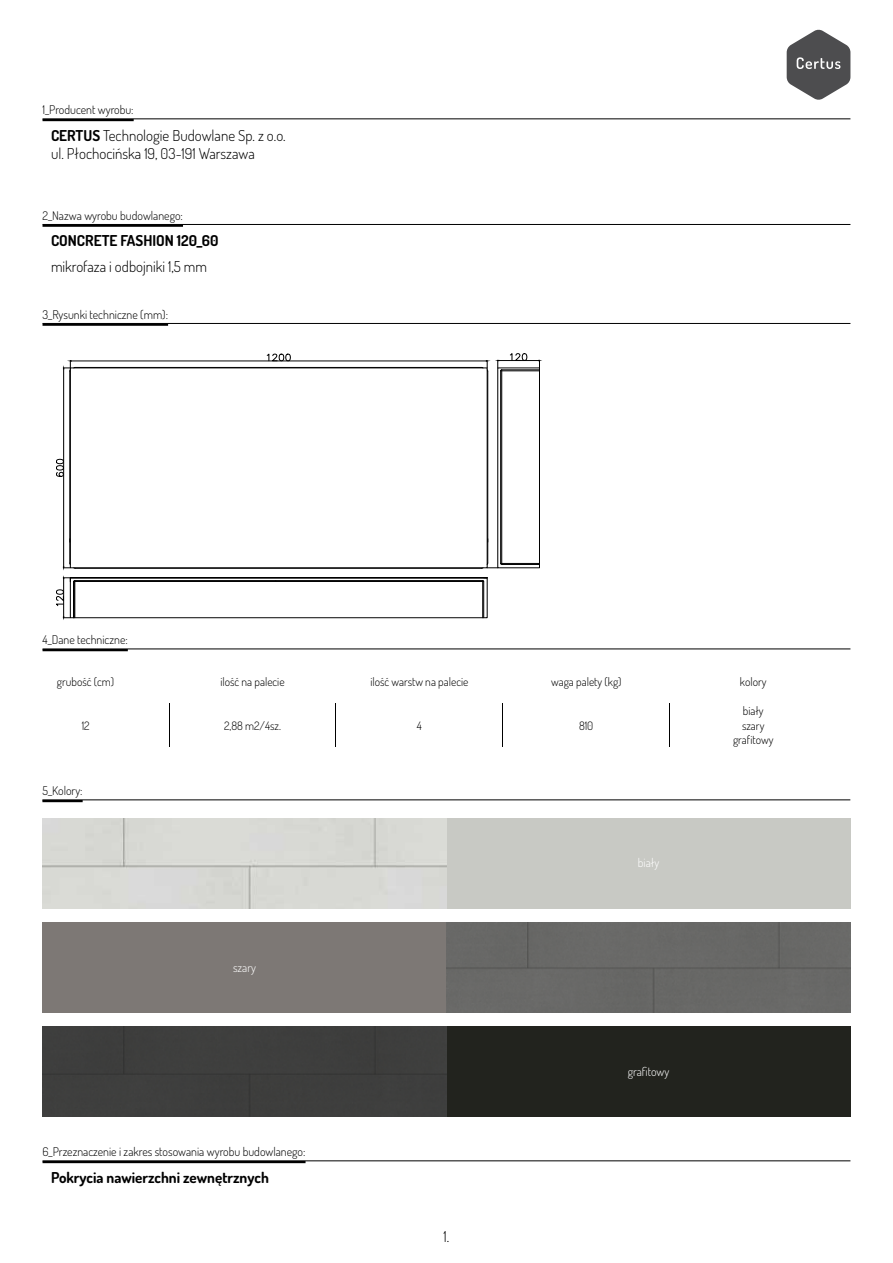
<style>
.page{position:relative;width:893px;height:1263px;background:#fff}
.page>*{position:absolute;margin:0;border:0;box-sizing:border-box;transform-origin:0 0}
.t1{font:300 15px/18px "Dosis";color:#000}
.t2{font:700 15px "Dosis";color:#000}
.t3{font:300 12px "Dosis";color:#000}
.t4{font:300 12px "Dosis";color:#fff}
.t5{font:300 11.7px/14.5px "Dosis";color:#000;text-align:center}
.s1{font-weight:700}
</style>
<div class="page">
<svg style="left:787px;top:30px;width:63px;height:70px"></svg>
<hr style="left:43px;top:119px;width:807px;height:1px;background:#000">
<hr style="left:43px;top:119px;width:91px;height:2px;background:#000">
<hr style="left:42px;top:800px;width:808px;height:1px;background:#000">
<hr style="left:42px;top:800px;width:41px;height:2px;background:#000">
<div style="left:445px;top:818px;width:405px;height:91px;background:#c8c9c4"></div>
<div style="left:444px;top:1027px;width:406px;height:90px;background:#22231e"></div>
<div style="left:43px;top:923px;width:408px;height:90px;background:#7d7875"></div>
<div style="left:43px;top:818px;width:404px;height:91px;background:#d8d9d4"></div>
<div style="left:447px;top:923px;width:403px;height:90px;background:#686867"></div>
<div style="left:43px;top:1027px;width:404px;height:90px;background:#3e3e3d"></div>
<hr style="left:43px;top:323px;width:807px;height:1px;background:#000">
<hr style="left:43px;top:323px;width:125px;height:3px;background:#000">
<hr style="left:43px;top:224px;width:807px;height:1px;background:#000">
<hr style="left:43px;top:225px;width:140px;height:2px;background:#000">
<hr style="left:43px;top:649px;width:807px;height:1px;background:#000">
<hr style="left:43px;top:649px;width:85px;height:2px;background:#000">
<hr style="left:43px;top:1160px;width:807px;height:1px;background:#000">
<hr style="left:43px;top:1161px;width:263px;height:2px;background:#000">
<div style="left:70px;top:577px;width:417px;height:41px;border:1px solid #000"></div>
<hr style="left:63px;top:369px;width:1px;height:198px;background:#000">
<svg style="left:56px;top:459px;width:8px;height:18px"></svg>
<hr style="left:71px;top:361px;width:415px;height:1px;background:#000">
<svg style="left:267px;top:353px;width:24px;height:8px"></svg>
<hr style="left:63px;top:579px;width:1px;height:38px;background:#000">
<svg style="left:56px;top:589px;width:8px;height:17px"></svg>
<hr style="left:75px;top:367px;width:406px;height:1px;background:#000">
<hr style="left:75px;top:568px;width:406px;height:1px;background:#000">
<hr style="left:70px;top:371px;width:1px;height:171px;background:#000">
<svg style="left:63px;top:539px;width:13px;height:30px"></svg>
<svg style="left:63px;top:361px;width:13px;height:11px"></svg>
<svg style="left:481px;top:353px;width:59px;height:216px"></svg>
<hr style="left:75px;top:580px;width:201px;height:1px;background:#000">
<svg style="left:63px;top:577px;width:12px;height:5px"></svg>
<div style="left:74px;top:581px;width:203px;height:37px;border:1px solid #000"></div>
<hr style="left:75px;top:580px;width:1px;height:38px;background:#000">
<svg style="left:276px;top:577px;width:211px;height:41px"></svg>
<hr style="left:482px;top:580px;width:1px;height:38px;background:#000">
<hr style="left:169px;top:703px;width:1px;height:44px;background:#000">
<hr style="left:336px;top:703px;width:1px;height:44px;background:#000">
<hr style="left:502px;top:703px;width:1px;height:44px;background:#000">
<hr style="left:669px;top:703px;width:1px;height:44px;background:#000">
<p class="t3" style="left:43px;top:102px;width:93px">1_Producent wyrobu:</p>
<p class="t1" style="left:51px;top:125px;width:236px"><span class="s1">CERTUS</span> Technologie Budowlane Sp. z o.o. ul. Płochocińska 19, 03-191 Warszawa</p>
<p class="t3" style="left:43px;top:207px;width:142px">2_Nazwa wyrobu budowlanego:</p>
<p class="t2" style="left:51px;top:230px;width:169px">CONCRETE FASHION 120_60</p>
<p class="t1" style="left:51px;top:257px;width:158px">mikrofaza i odbojniki 1,5 mm</p>
<p class="t3" style="left:43px;top:306px;width:127px">3_Rysunki techniczne (mm):</p>
<p class="t3" style="left:43px;top:632px;width:87px">4_Dane techniczne:</p>
<p class="t5" style="left:57px;top:674px;width:59px">grubość (cm)</p>
<p class="t5" style="left:220px;top:674px;width:66px">ilość na palecie</p>
<p class="t5" style="left:370px;top:674px;width:100px">ilość warstw na palecie</p>
<p class="t5" style="left:551px;top:674px;width:72px">waga palety (kg)</p>
<p class="t5" style="left:740px;top:674px;width:28px">kolory</p>
<p class="t5" style="left:82px;top:718px;width:10px">12</p>
<p class="t5" style="left:224px;top:718px;width:58px">2,88 m2/4sz.</p>
<p class="t5" style="left:417px;top:718px;width:7px">4</p>
<p class="t5" style="left:579px;top:718px;width:16px">810</p>
<p class="t5" style="left:733px;top:703px;width:42px">biały szary grafitowy</p>
<p class="t3" style="left:42px;top:782px;width:42px">5_Kolory:</p>
<p class="t4" style="left:233px;top:959px;width:25px">szary</p>
<p class="t3" style="left:43px;top:1143px;width:265px">6_Przeznaczenie i zakres stosowania wyrobu budowlanego:</p>
<p class="t2" style="left:51px;top:1167px;width:219px">Pokrycia nawierzchni zewnętrznych</p>
<p class="t1" style="left:444px;top:1226px;width:7px">1.</p>
<p class="t4" style="left:638px;top:855px;width:23px">biały</p>
<p class="t4" style="left:628px;top:1063px;width:43px">grafitowy</p>
</div>
